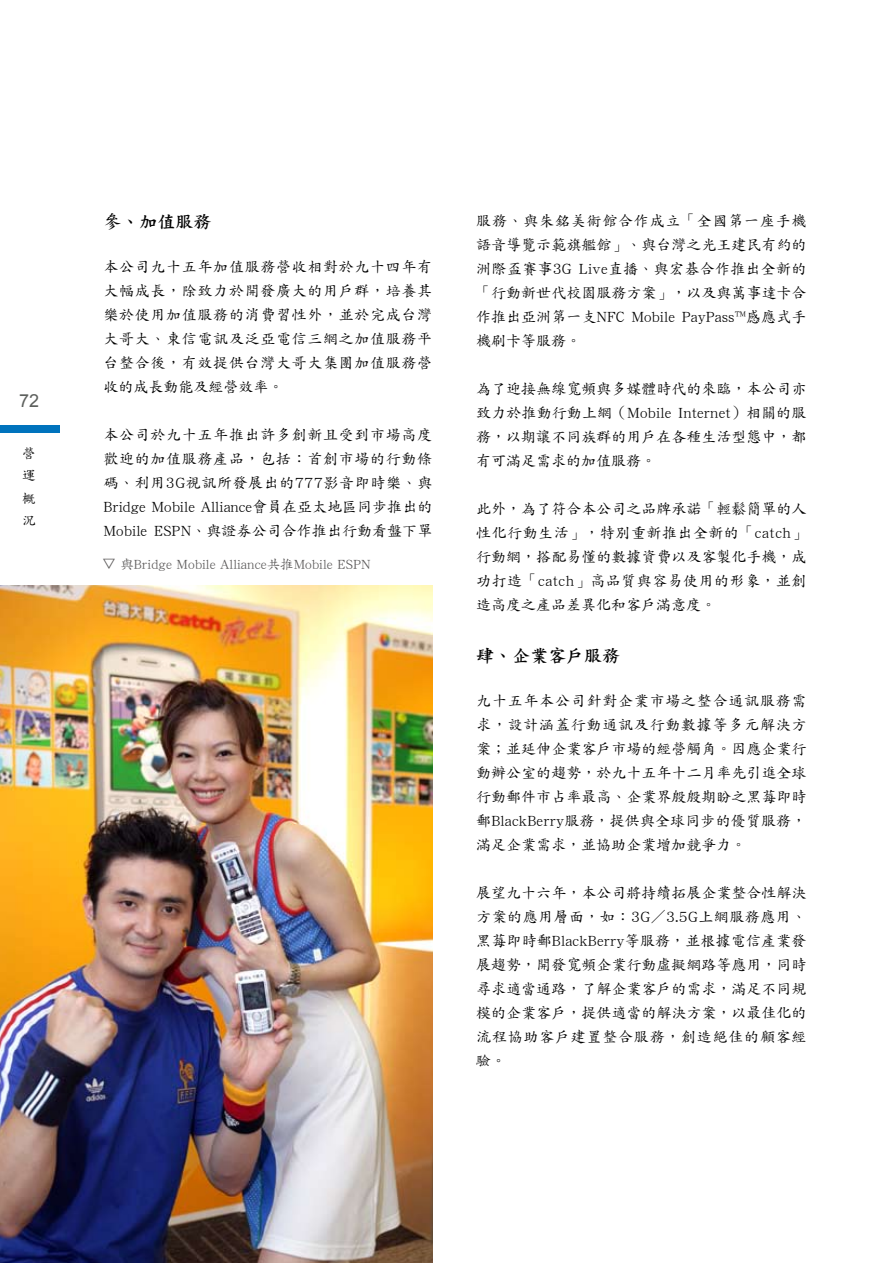
<style>
.page{position:relative;width:893px;height:1263px;background:#fff}
.page>*{position:absolute;margin:0;border:0;box-sizing:border-box;transform-origin:0 0}
.t1{font:18px "DF Kai Shu Std W7";color:#000}
.t2{font:18px "Arial";color:#5d605d}
.t3{font:15px/24px "DF Kai Shu Std W5";color:#000;text-align:justify}
.t4{font:13.5px "DF Kai Shu Std W5";color:#595757}
.t5{font:13.5px/22.5px "DF Kai Shu Std W5";color:#000;text-align:justify}
</style>
<div class="page">
<div style="left:0;top:425px;width:60px;height:8px;background:#0073bd"></div>
<img style="left:0;top:585px;width:433px;height:678px">
<p class="t2" style="left:19px;top:391px;width:22px">72</p>
<p class="t5" style="left:22px;top:441px;width:15px">營運概況</p>
<p class="t1" style="left:103px;top:212px;width:110px">參、加值服務</p>
<p class="t3" style="left:103px;top:254px;width:330px">本公司九十五年加值服務營收相對於九十四年有大幅成長，除致力於開發廣大的用戶群，培養其樂於使用加值服務的消費習性外，並於完成台灣大哥大、東信電訊及泛亞電信三網之加值服務平台整合後，有效提供台灣大哥大集團加值服務營收的成長動能及經營效率。</p>
<p class="t3" style="left:103px;top:422px;width:330px">本公司於九十五年推出許多創新且受到市場高度歡迎的加值服務產品，包括：首創市場的行動條碼、利用3G視訊所發展出的777影音即時樂、與Bridge Mobile Alliance會員在亞太地區同步推出的Mobile ESPN、與證券公司合作推出行動看盤下單</p>
<p class="t4" style="left:116px;top:571px;width:15px;rotate:-180deg">△</p>
<p class="t4" style="left:120px;top:557px;width:252px">與Bridge Mobile Alliance共推Mobile ESPN</p>
<p class="t3" style="left:476px;top:209px;width:332px">服務、與朱銘美術館合作成立「全國第一座手機語音導覽示範旗艦館」、與台灣之光王建民有約的洲際盃賽事3G Live直播、與宏碁合作推出全新的「行動新世代校園服務方案」，以及與萬事達卡合作推出亞洲第一支NFC Mobile PayPass™感應式手機刷卡等服務。</p>
<p class="t3" style="left:476px;top:377px;width:332px">為了迎接無線寬頻與多媒體時代的來臨，本公司亦致力於推動行動上網（Mobile Internet）相關的服務，以期讓不同族群的用戶在各種生活型態中，都有可滿足需求的加值服務。</p>
<p class="t3" style="left:476px;top:497px;width:332px">此外，為了符合本公司之品牌承諾「輕鬆簡單的人性化行動生活」，特別重新推出全新的「catch」行動網，搭配易懂的數據資費以及客製化手機，成功打造「catch」高品質與容易使用的形象，並創造高度之產品差異化和客戶滿意度。</p>
<p class="t1" style="left:476px;top:646px;width:145px">肆、企業客戶服務</p>
<p class="t3" style="left:476px;top:689px;width:332px">九十五年本公司針對企業市場之整合通訊服務需求，設計涵蓋行動通訊及行動數據等多元解決方案；並延伸企業客戶市場的經營觸角。因應企業行動辦公室的趨勢，於九十五年十二月率先引進全球行動郵件市占率最高、企業界殷殷期盼之黑莓即時郵BlackBerry服務，提供與全球同步的優質服務，滿足企業需求，並協助企業增加競爭力。</p>
<p class="t3" style="left:476px;top:881px;width:332px">展望九十六年，本公司將持續拓展企業整合性解決方案的應用層面，如：3G／3.5G上網服務應用、黑莓即時郵BlackBerry等服務，並根據電信產業發展趨勢，開發寬頻企業行動虛擬網路等應用，同時尋求適當通路，了解企業客戶的需求，滿足不同規模的企業客戶，提供適當的解決方案，以最佳化的流程協助客戶建置整合服務，創造絕佳的顧客經驗。</p>
</div>
